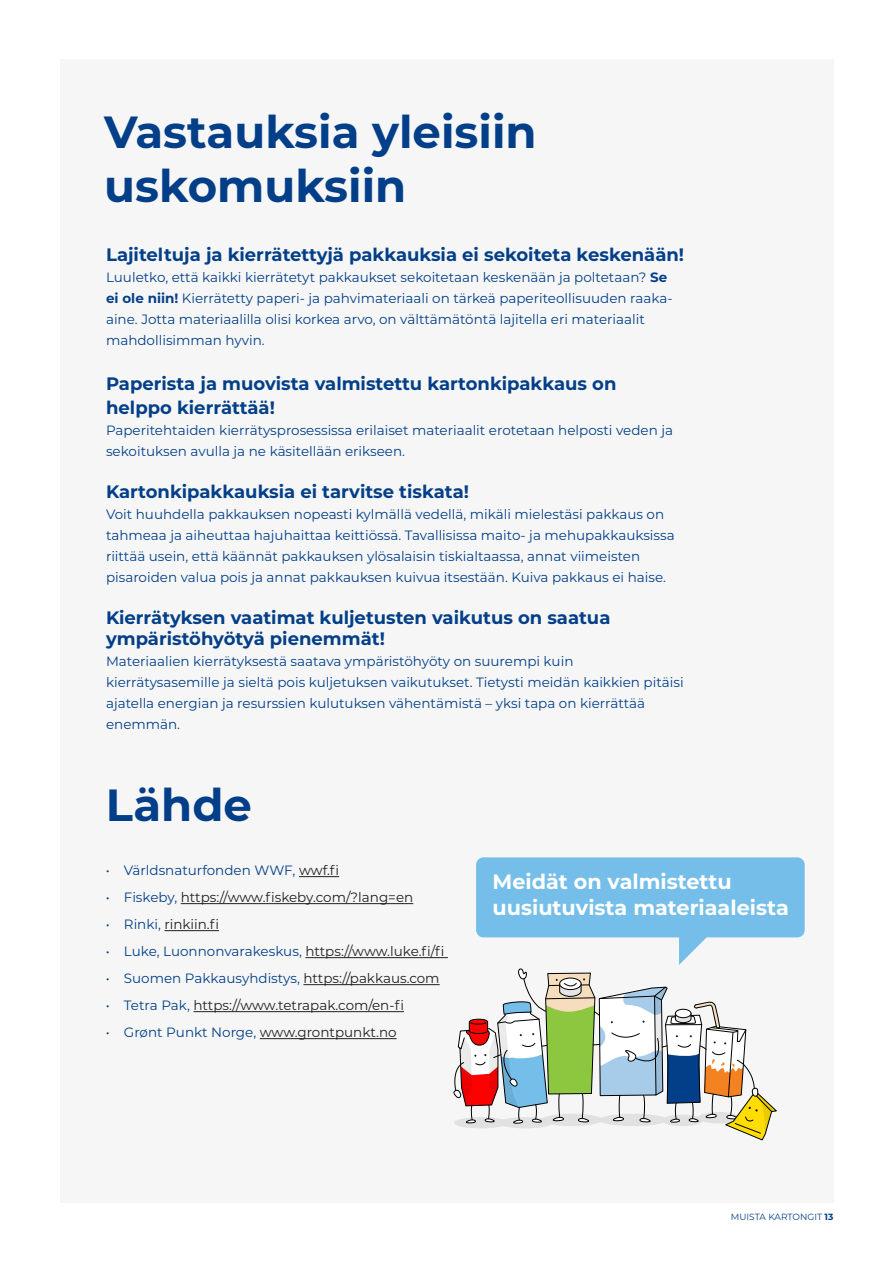
<style>
.page{position:relative;width:893px;height:1263px;background:#fff}
.page>*{position:absolute;margin:0;border:0;box-sizing:border-box;transform-origin:0 0}
.t1{font:700 45px/54px "Montserrat";color:#023f88}
.t2{font:700 20.7px/26px "Montserrat";color:#fff}
.brödtext{font:700 18px/24px "Montserrat";color:#023f88}
.brödtext-2{font:13.5px/21px "Montserrat";color:#023f88}
.t3{font:13.5px "Montserrat";color:#231f20}
.t4{font:9px "Montserrat";color:#023f88}
.s1{font-weight:700}
.s2{color:#231f20}
.s3{color:#023f88}
</style>
<div class="page">
<div style="left:60px;top:60px;width:773px;height:1143px;background:#f6f6f6"></div>
<hr style="left:299px;top:876px;width:40px;height:1px;background:#231f20">
<hr style="left:181px;top:903px;width:232px;height:1px;background:#231f20">
<hr style="left:164px;top:930px;width:55px;height:1px;background:#231f20">
<hr style="left:305px;top:957px;width:143px;height:1px;background:#231f20">
<hr style="left:303px;top:984px;width:137px;height:1px;background:#231f20">
<hr style="left:193px;top:1011px;width:211px;height:1px;background:#231f20">
<hr style="left:260px;top:1038px;width:137px;height:1px;background:#231f20">
<div style="left:476px;top:857px;width:329px;height:80px;background:#75bee9;border-radius:7px"></div>
<svg style="left:453px;top:928px;width:324px;height:213px"></svg>
<p class="t1" style="left:104px;top:103px;width:434px">Vastauksia yleisiin uskomuksiin</p>
<p class="brödtext" style="left:106px;top:242px;width:580px">Lajiteltuja ja kierrätettyjä pakkauksia ei sekoiteta keskenään!</p>
<p class="brödtext-2" style="left:106px;top:266px;width:568px">Luuletko, että kaikki kierrätetyt pakkaukset sekoitetaan keskenään ja poltetaan? <span class="s1">Se ei ole niin!</span> Kierrätetty paperi- ja pahvimateriaali on tärkeä paperiteollisuuden raaka&shy;aine. Jotta materiaalilla olisi korkea arvo, on välttämätöntä lajitella eri materiaalit mahdollisimman hyvin.</p>
<p class="brödtext" style="left:106px;top:371px;width:512px">Paperista ja muovista valmistettu kartonkipakkaus on helppo kierrättää!</p>
<p class="brödtext-2" style="left:106px;top:419px;width:568px">Paperitehtaiden kierrätysprosessissa erilaiset materiaalit erotetaan helposti veden ja sekoituksen avulla ja ne käsitellään erikseen.</p>
<p class="brödtext" style="left:106px;top:479px;width:364px">Kartonkipakkauksia ei tarvitse tiskata!</p>
<p class="brödtext-2" style="left:106px;top:503px;width:570px">Voit huuhdella pakkauksen nopeasti kylmällä vedellä, mikäli mielestäsi pakkaus on tahmeaa ja aiheuttaa hajuhaittaa keittiössä. Tavallisissa maito- ja mehupakkauksissa riittää usein, että käännät pakkauksen ylösalaisin tiskialtaassa, annat viimeisten pisaroiden valua pois ja annat pakkauksen kuivua itsestään. Kuiva pakkaus ei haise.</p>
<p class="brödtext" style="left:106px;top:606px;width:506px;line-height:21px">Kierrätyksen vaatimat kuljetusten vaikutus on saatua ympäristöhyötyä pienemmät!</p>
<p class="brödtext-2" style="left:106px;top:650px;width:579px">Materiaalien kierrätyksestä saatava ympäristöhyöty on suurempi kuin kierrätysasemille ja sieltä pois kuljetuksen vaikutukset. Tietysti meidän kaikkien pitäisi ajatella energian ja resurssien kulutuksen vähentämistä – yksi tapa on kierrättää enemmän.</p>
<p class="t1" style="left:106px;top:776px;width:148px">Lähde</p>
<p class="brödtext-2" style="left:106px;top:859px;width:235px">• Världsnaturfonden WWF, <span class="s2">wwf.fi</span></p>
<p class="t3" style="left:106px;top:888px;width:309px"><span class="s3">• Fiskeby,</span> https://www.fiskeby.com/?lang=en</p>
<p class="t3" style="left:106px;top:915px;width:115px"><span class="s3">• Rinki,</span> rinkiin.fi</p>
<p class="brödtext-2" style="left:106px;top:940px;width:340px">• Luke, Luonnonvarakeskus, <span class="s2">https://www.luke.fi/fi</span></p>
<p class="brödtext-2" style="left:106px;top:967px;width:335px">• Suomen Pakkausyhdistys, <span class="s2">https://pakkaus.com</span></p>
<p class="t3" style="left:106px;top:996px;width:300px"><span class="s3">• Tetra Pak,</span> https://www.tetrapak.com/en-fi</p>
<p class="brödtext-2" style="left:106px;top:1021px;width:292px">• Grønt Punkt Norge, <span class="s2">www.grontpunkt.no</span></p>
<p class="t2" style="left:493px;top:868px;width:298px">Meidät on valmistettu uusiutuvista materiaaleista</p>
<p class="t4" style="left:731px;top:1210px;width:104px">MUISTA KARTONGIT <span class="s1">13</span></p>
</div>
